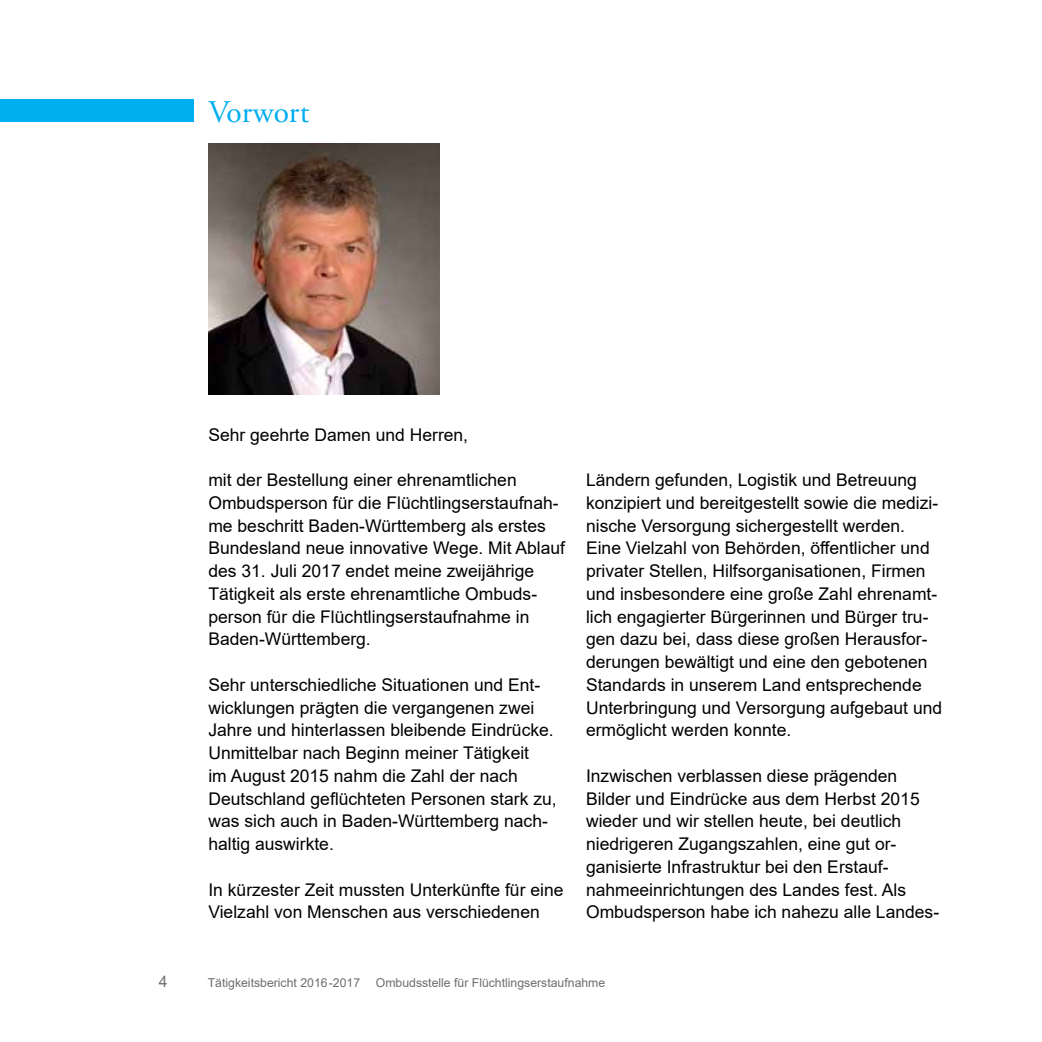
<style>
.page{position:relative;width:1042px;height:1042px;background:#fff}
.page>*{position:absolute;margin:0;border:0;box-sizing:border-box;transform-origin:0 0}
.t1{font:31.5px "Adobe Garamond Pro";color:#00aeef}
.t2{font:17.5px/22.8px "Arial";color:#000}
.t3{font:15.75px "Arial";color:#6d6e71}
.t4{font:12.25px "Arial";color:#6d6e71}
</style>
<div class="page">
<img style="left:208px;top:144px;width:231px;height:251px">
<div style="left:0;top:99px;width:193px;height:23px;background:#00aeef"></div>
<h1 class="t1" style="left:208px;top:93px;width:102px">Vorwort</h1>
<p class="t2" style="left:208px;top:423px;width:261px">Sehr geehrte Damen und Herren,</p>
<p class="t2" style="left:208px;top:468px;width:358px">mit der Bestellung einer ehrenamtlichen Ombudsperson für die Flüchtlingserstaufnah&shy;me beschritt Baden-Württemberg als erstes Bundesland neue innovative Wege. Mit Ablauf des 31. Juli 2017 endet meine zweijährige Tätigkeit als erste ehrenamtliche Ombuds&shy;person für die Flüchtlingserstaufnahme in Baden-Württemberg.</p>
<p class="t2" style="left:208px;top:673px;width:350px">Sehr unterschiedliche Situationen und Ent&shy;wicklungen prägten die vergangenen zwei Jahre und hinterlassen bleibende Eindrücke.<br>Unmittelbar nach Beginn meiner Tätigkeit<br>im August 2015 nahm die Zahl der nach Deutschland geflüchteten Personen stark zu, was sich auch in Baden-Württemberg nach&shy;haltig auswirkte.</p>
<p class="t2" style="left:208px;top:878px;width:357px">In kürzester Zeit mussten Unterkünfte für eine<br>Vielzahl von Menschen aus verschiedenen</p>
<p class="t2" style="left:586px;top:468px;width:358px">Ländern gefunden, Logistik und Betreuung konzipiert und bereitgestellt sowie die medizi&shy;nische Versorgung sichergestellt werden.<br>Eine Vielzahl von Behörden, öffentlicher und privater Stellen, Hilfsorganisationen, Firmen und insbesondere eine große Zahl ehrenamt&shy;lich engagierter Bürgerinnen und Bürger tru&shy;gen dazu bei, dass diese großen Herausfor&shy;derungen bewältigt und eine den gebotenen Standards in unserem Land entsprechende Unterbringung und Versorgung aufgebaut und ermöglicht werden konnte.</p>
<p class="t2" style="left:586px;top:764px;width:353px">Inzwischen verblassen diese prägenden Bilder und Eindrücke aus dem Herbst 2015 wieder und wir stellen heute, bei deutlich niedrigeren Zugangszahlen, eine gut or&shy;ganisierte Infrastruktur bei den Erstauf&shy;nahmeeinrichtungen des Landes fest. Als Ombudsperson habe ich nahezu alle Landes-</p>
<p class="t3" style="left:159px;top:970px;width:10px">4</p>
<p class="t4" style="left:208px;top:974px;width:154px">Tätigkeitsbericht 2016-2017</p>
<p class="t4" style="left:376px;top:974px;width:231px">Ombudsstelle für Flüchtlingserstaufnahme</p>
</div>
